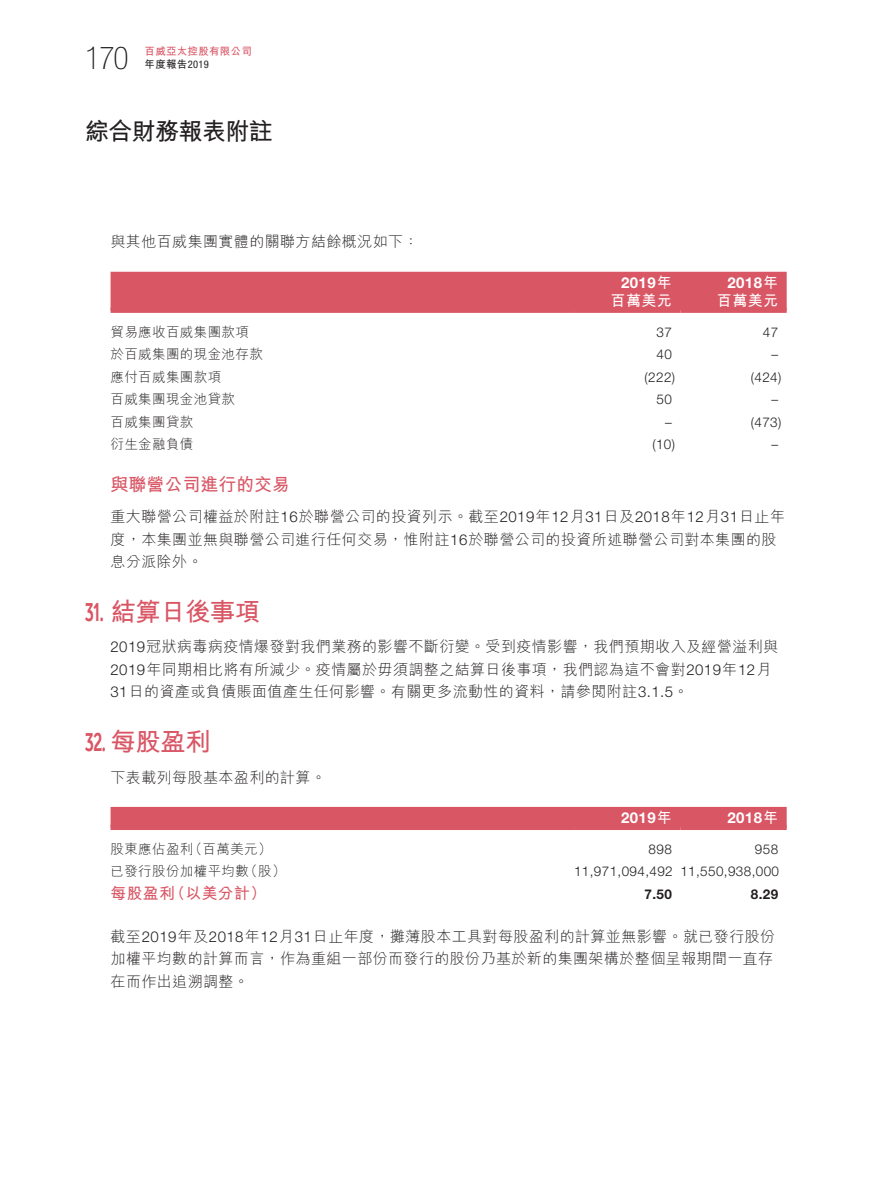
<style>
.page{position:relative;width:893px;height:1191px;background:#fff}
.page>*{position:absolute;margin:0;border:0;box-sizing:border-box;transform-origin:0 0}
.t1{font:100 condensed 31.5px "Helvetica Neue LT Std";color:#231f20}
.t2{font:700 25.5px "M Hei HK";letter-spacing:-.025em;color:#d95665}
.t3{font:700 24px "M Hei HK";letter-spacing:-.025em;color:#231f20}
.t4{font:700 18px "M Hei HK";color:#d95665}
.t5{font:700 15.75px "M Hei HK";letter-spacing:.03em;color:#d95665}
.t6{font:300 15px/22.5px "M Hei HK";letter-spacing:.03em;color:#231f20}
.t7{font:700 15px "Helvetica Neue LT Std";letter-spacing:.03em;color:#fff}
.t8{font:700 15px "M Hei HK";letter-spacing:.03em;color:#fff}
.t9{font:300 13.5px "M Hei HK";letter-spacing:.03em;color:#231f20}
.t10{font:300 13.5px "Helvetica Neue LT Std";letter-spacing:.03em;color:#231f20}
.t11{font:700 13.5px "Helvetica Neue LT Std";color:#231f20}
.t12{font:700 10.5px "M Hei HK";letter-spacing:.025em;color:#d95665}
.t13{font:700 10.5px "M Hei HK";color:#231f20}
.s1{font-family:"Helvetica Neue LT Std";font-weight:400;font-stretch:condensed}
.s2{font-family:"M Hei HK"}
.s3{font-family:"Helvetica Neue LT Std"}
.s4{font-family:"AB In Bev Headlines";font-weight:400}
</style>
<div class="page">
<div style="left:111px;top:272px;width:676px;height:36px;background:#d95665"></div>
<div style="left:111px;top:308px;width:463px;height:5px;background:#d95665"></div>
<div style="left:574px;top:308px;width:106px;height:5px;background:#d95665"></div>
<div style="left:680px;top:308px;width:107px;height:5px;background:#d95665"></div>
<div style="left:111px;top:807px;width:676px;height:18px;background:#d95665"></div>
<div style="left:111px;top:825px;width:463px;height:5px;background:#d95665"></div>
<div style="left:574px;top:825px;width:106px;height:5px;background:#d95665"></div>
<div style="left:680px;top:825px;width:107px;height:5px;background:#d95665"></div>
<h1 class="t1" style="left:85px;top:40px;width:45px">170</h1>
<p class="t12" style="left:145px;top:43px;width:109px">百威亞太控股有限公司</p>
<p class="t13" style="left:145px;top:57px;width:66px">年度報告<span class="s1">2019</span></p>
<h3 class="t3" style="left:85px;top:114px;width:189px">綜合財務報表附註</h3>
<p class="t6" style="left:111px;top:230px;width:309px">與其他百威集團實體的關聯方結餘概況如下：</p>
<p class="t7" style="left:621px;top:273px;width:52px">2019<span class="s2">年</span></p>
<p class="t7" style="left:727px;top:273px;width:52px">2018<span class="s2">年</span></p>
<p class="t8" style="left:611px;top:289px;width:63px">百萬美元</p>
<p class="t8" style="left:717px;top:289px;width:63px">百萬美元</p>
<p class="t9" style="left:111px;top:325px;width:140px">貿易應收百威集團款項</p>
<p class="t10" style="left:656px;top:323px;width:17px">37</p>
<p class="t10" style="left:763px;top:323px;width:17px">47</p>
<p class="t9" style="left:111px;top:347px;width:154px">於百威集團的現金池存款</p>
<p class="t10" style="left:656px;top:346px;width:17px">40</p>
<p class="t10" style="left:771px;top:346px;width:8px">–</p>
<p class="t9" style="left:111px;top:370px;width:112px">應付百威集團款項</p>
<p class="t10" style="left:645px;top:368px;width:32px">(222)</p>
<p class="t10" style="left:751px;top:368px;width:32px">(424)</p>
<p class="t9" style="left:111px;top:392px;width:126px">百威集團現金池貸款</p>
<p class="t10" style="left:656px;top:391px;width:17px">50</p>
<p class="t10" style="left:771px;top:391px;width:8px">–</p>
<p class="t9" style="left:111px;top:415px;width:84px">百威集團貸款</p>
<p class="t10" style="left:665px;top:414px;width:8px">–</p>
<p class="t10" style="left:751px;top:414px;width:32px">(473)</p>
<p class="t9" style="left:111px;top:437px;width:84px">衍生金融負債</p>
<p class="t10" style="left:652px;top:436px;width:24px">(10)</p>
<p class="t10" style="left:771px;top:436px;width:8px">–</p>
<p class="t4" style="left:111px;top:472px;width:181px">與聯營公司進行的交易</p>
<p class="t6" style="left:111px;top:505px;width:676px">重大聯營公司權益於附註<span class="s3">16</span>於聯營公司的投資列示。截至<span class="s3">2019</span>年<span class="s3">12</span>月<span class="s3">31</span>日及<span class="s3">2018</span>年<span class="s3">12</span>月<span class="s3">31</span>日止年度，本集團並無與聯營公司進行任何交易，惟附註<span class="s3">16</span>於聯營公司的投資所述聯營公司對本集團的股息分派除外。</p>
<h2 class="t2" style="left:85px;top:593px;width:177px"><span class="s4">31.</span> 結算日後事項</h2>
<p class="t6" style="left:111px;top:635px;width:669px"><span class="s3">2019</span>冠狀病毒病疫情爆發對我們業務的影響不斷衍變。受到疫情影響，我們預期收入及經營溢利與<br><span class="s3">2019</span>年同期相比將有所減少。疫情屬於毋須調整之結算日後事項，我們認為這不會對<span class="s3">2019</span>年<span class="s3">12</span>月<br><span class="s3">31</span>日的資產或負債賬面值產生任何影響。有關更多流動性的資料，請參閱附註<span class="s3">3.1.5</span>。</p>
<h2 class="t2" style="left:85px;top:723px;width:127px"><span class="s4">32.</span> 每股盈利</h2>
<p class="t6" style="left:111px;top:765px;width:217px">下表載列每股基本盈利的計算。</p>
<p class="t7" style="left:621px;top:808px;width:52px">2019<span class="s2">年</span></p>
<p class="t7" style="left:727px;top:808px;width:52px">2018<span class="s2">年</span></p>
<p class="t9" style="left:111px;top:842px;width:163px">股東應佔盈利（百萬美元）</p>
<p class="t10" style="left:649px;top:840px;width:25px">898</p>
<p class="t10" style="left:755px;top:840px;width:25px">958</p>
<p class="t9" style="left:111px;top:864px;width:176px">已發行股份加權平均數（股）</p>
<p class="t10" style="left:574px;top:863px;width:207px">11,971,094,492 11,550,938,000</p>
<p class="t5" style="left:111px;top:881px;width:157px">每股盈利（以美分計）</p>
<p class="t11" style="left:644px;top:885px;width:29px">7.50</p>
<p class="t11" style="left:751px;top:885px;width:29px">8.29</p>
<p class="t6" style="left:111px;top:924px;width:666px">截至<span class="s3">2019</span>年及<span class="s3">2018</span>年<span class="s3">12</span>月<span class="s3">31</span>日止年度，攤薄股本工具對每股盈利的計算並無影響。就已發行股份加權平均數的計算而言，作為重組一部份而發行的股份乃基於新的集團架構於整個呈報期間一直存在而作出追溯調整。</p>
</div>
